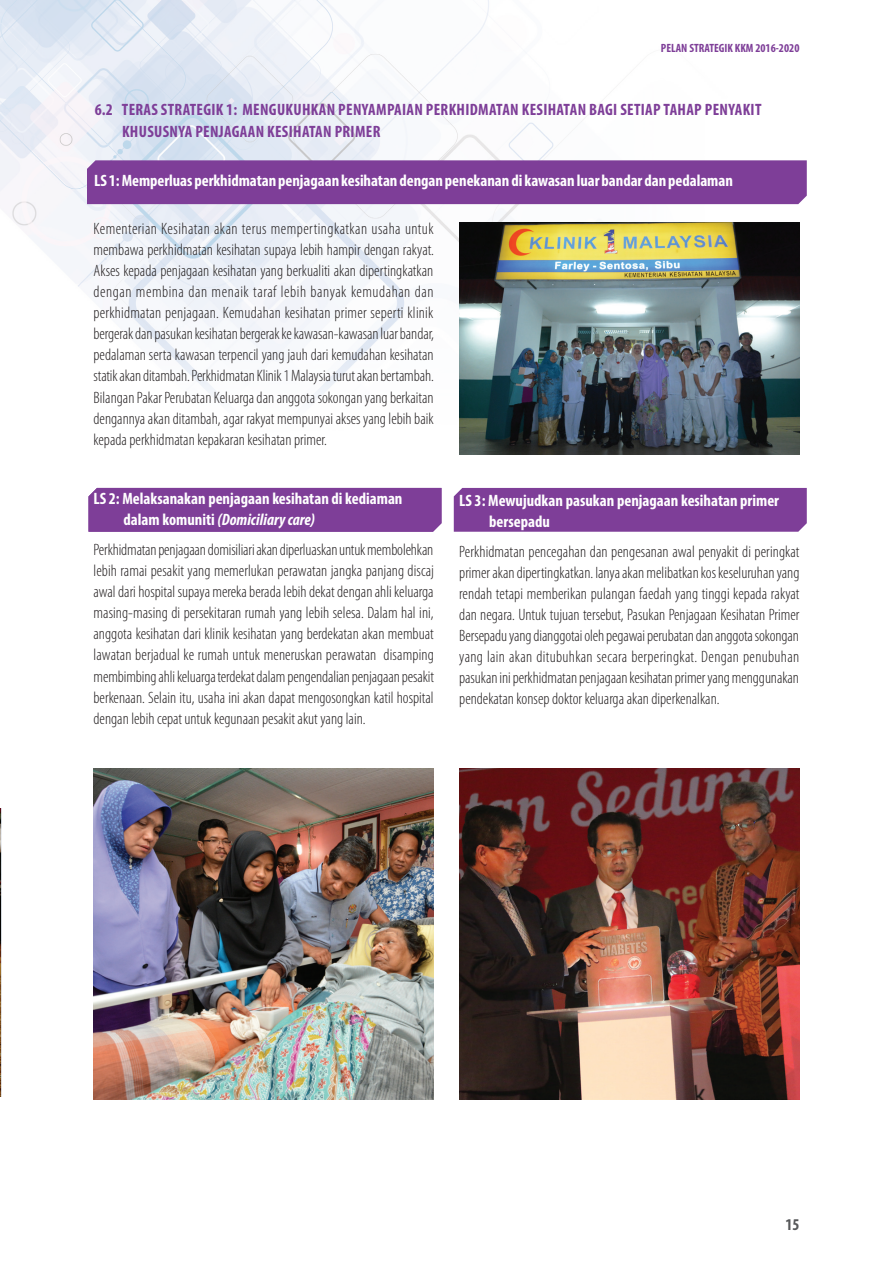
<style>
.page{position:relative;width:893px;height:1263px;background:#fff}
.page>*{position:absolute;margin:0;border:0;box-sizing:border-box;transform-origin:0 0}
.t1{font:300 condensed 16.5px/21px "Myriad Pro";color:#231f20;text-align:justify}
.t2{font:700 condensed 16.5px/21px "Myriad Pro";letter-spacing:-.005em;color:#fff}
.t3{font:700 condensed 16.5px/21.6px "Myriad Pro";letter-spacing:.02em;color:#7e3e98}
.t4{font:700 condensed 16.5px "Myriad Pro";color:#57585a}
.t5{font:700 condensed 12px "Myriad Pro";color:#7e3e98}
.s1{font-style:italic}
</style>
<div class="page">
<img style="left:0;top:0;width:756px;height:399px">
<div style="left:87px;top:160px;width:720px;height:44px;background:#7e3e98"></div>
<div style="left:88px;top:488px;width:353px;height:44px;background:#7e3e98"></div>
<div style="left:454px;top:488px;width:353px;height:44px;background:#7e3e98"></div>
<img style="left:459px;top:222px;width:340px;height:233px">
<img style="left:94px;top:768px;width:340px;height:331px">
<img style="left:0;top:102px;width:1px;height:261px">
<img style="left:0;top:809px;width:1px;height:288px">
<img style="left:459px;top:768px;width:340px;height:332px">
<p class="t5" style="left:661px;top:41px;width:140px">PELAN STRATEGIK KKM 2016-2020</p>
<p class="t3" style="left:122px;top:99px;width:641px;text-indent:-27px">6.2 TERAS STRATEGIK 1: MENGUKUHKAN PENYAMPAIAN PERKHIDMATAN KESIHATAN BAGI SETIAP TAHAP PENYAKIT<br>KHUSUSNYA PENJAGAAN KESIHATAN PRIMER</p>
<p class="t2" style="left:94px;top:170px;width:640px">LS 1: Memperluas perkhidmatan penjagaan kesihatan dengan penekanan di kawasan luar bandar dan pedalaman</p>
<p class="t1" style="left:94px;top:219px;width:342px">Kementerian Kesihatan akan terus mempertingkatkan usaha untuk membawa perkhidmatan kesihatan supaya lebih hampir dengan rakyat.<br>Akses kepada penjagaan kesihatan yang berkualiti akan dipertingkatkan dengan membina dan menaik taraf lebih banyak kemudahan dan perkhidmatan penjagaan. Kemudahan kesihatan primer seperti klinik bergerak dan pasukan kesihatan bergerak ke kawasan-kawasan luar bandar, pedalaman serta kawasan terpencil yang jauh dari kemudahan kesihatan statik akan ditambah. Perkhidmatan Klinik 1 Malaysia turut akan bertambah.<br>Bilangan Pakar Perubatan Keluarga dan anggota sokongan yang berkaitan dengannya akan ditambah, agar rakyat mempunyai akses yang lebih baik kepada perkhidmatan kepakaran kesihatan primer.</p>
<p class="t2" style="left:124px;top:488px;width:280px;text-indent:-30px">LS 2: Melaksanakan penjagaan kesihatan di kediaman dalam komuniti <span class="s1">(Domiciliary care)</span></p>
<p class="t1" style="left:94px;top:540px;width:342px">Perkhidmatan penjagaan domisiliari akan diperluaskan untuk membolehkan lebih ramai pesakit yang memerlukan perawatan jangka panjang discaj awal dari hospital supaya mereka berada lebih dekat dengan ahli keluarga masing-masing di persekitaran rumah yang lebih selesa. Dalam hal ini, anggota kesihatan dari klinik kesihatan yang berdekatan akan membuat lawatan berjadual ke rumah untuk meneruskan perawatan disamping membimbing ahli keluarga terdekat dalam pengendalian penjagaan pesakit berkenaan. Selain itu, usaha ini akan dapat mengosongkan katil hospital dengan lebih cepat untuk kegunaan pesakit akut yang lain.</p>
<p class="t2" style="left:489px;top:490px;width:291px;text-indent:-30px">LS 3: Mewujudkan pasukan penjagaan kesihatan primer bersepadu</p>
<p class="t1" style="left:459px;top:541px;width:342px">Perkhidmatan pencegahan dan pengesanan awal penyakit di peringkat primer akan dipertingkatkan. Ianya akan melibatkan kos keseluruhan yang rendah tetapi memberikan pulangan faedah yang tinggi kepada rakyat dan negara. Untuk tujuan tersebut, Pasukan Penjagaan Kesihatan Primer Bersepadu yang dianggotai oleh pegawai perubatan dan anggota sokongan yang lain akan ditubuhkan secara berperingkat. Dengan penubuhan pasukan ini perkhidmatan penjagaan kesihatan primer yang menggunakan pendekatan konsep doktor keluarga akan diperkenalkan.</p>
<p class="t4" style="left:785px;top:1214px;width:16px">15</p>
</div>
